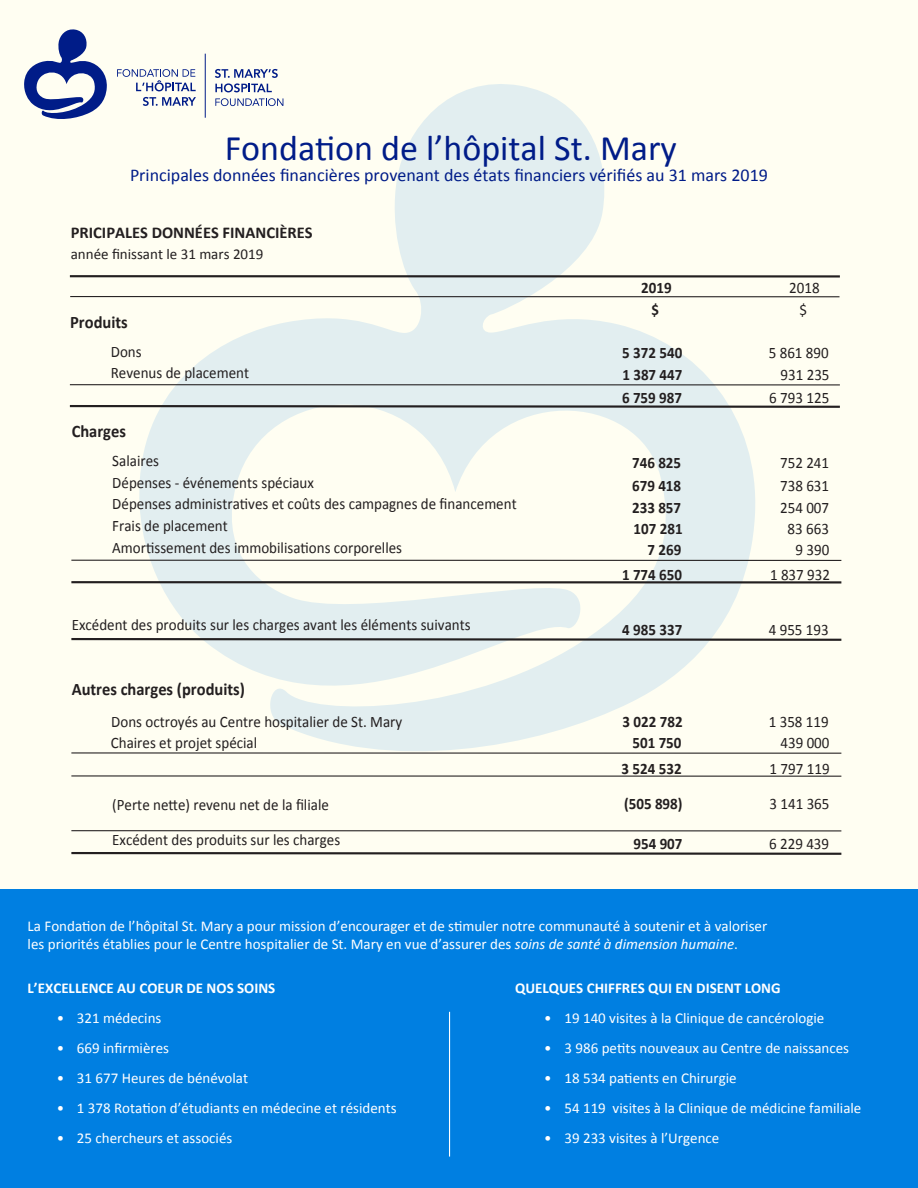
<style>
.page{position:relative;width:918px;height:1188px;background:#fff}
.page>*{position:absolute;margin:0;border:0;box-sizing:border-box;transform-origin:0 0}
.t1{font:36px "Calibri";color:#001c88}
.t2{font:18px "Calibri";color:#001c88}
.t3{font:700 17.55px "Calibri";color:#231f20;scale:.94 1}
.t4{font:700 16.5px "Calibri";color:#231f20}
.t5{font:16.05px/21.6px "Calibri";color:#231f20;scale:.94 1}
.t6{font:700 16.05px/22.5px "Calibri";color:#231f20;text-align:justify;scale:.94 1}
.t7{font:15px/18px "Calibri";color:#fff}
.t8{font:700 15px "Calibri";color:#fff}
.t9{font:15px "Calibri";color:#231f20}
.s1{font-style:italic}
</style>
<div class="page">
<div style="left:0;top:0;width:918px;height:890px;background:#fffef2"></div>
<svg style="left:139px;top:84px;width:616px;height:667px"></svg>
<svg style="left:24px;top:29px;width:83px;height:90px"></svg>
<svg style="left:215px;top:69px;width:63px;height:23px"></svg>
<svg style="left:215px;top:98px;width:68px;height:8px"></svg>
<svg style="left:117px;top:69px;width:79px;height:22px"></svg>
<svg style="left:143px;top:97px;width:53px;height:9px"></svg>
<hr style="left:205px;top:54px;width:1px;height:64px;background:#001c88">
<div style="left:0;top:890px;width:918px;height:298px;background:#007fe1"></div>
<hr style="left:71px;top:560px;width:770px;height:1px;background:#231f20">
<hr style="left:71px;top:581px;width:770px;height:3px;background:#231f20">
<svg style="left:71px;top:637px;width:771px;height:5px"></svg>
<hr style="left:70px;top:296px;width:770px;height:1px;background:#231f20">
<svg style="left:69px;top:404px;width:771px;height:5px;background:#939695"></svg>
<hr style="left:70px;top:384px;width:770px;height:1px;background:#231f20">
<hr style="left:70px;top:275px;width:770px;height:3px;background:#231f20">
<svg style="left:71px;top:852px;width:771px;height:3px;background:#5e5b59"></svg>
<hr style="left:71px;top:830px;width:770px;height:1px;background:#231f20">
<hr style="left:71px;top:752px;width:770px;height:2px;background:#231f20">
<hr style="left:71px;top:775px;width:770px;height:2px;background:#231f20">
<hr style="left:449px;top:1012px;width:1px;height:145px;background:#fff">
<h1 class="t1" style="left:225px;top:125px;width:454px">Fondation de l’hôpital St. Mary</h1>
<p class="t2" style="left:130px;top:164px;width:639px">Principales données financières provenant des états financiers vérifiés au 31 mars 2019</p>
<p class="t4" style="left:71px;top:222px;width:243px">PRICIPALES DONNÉES FINANCIÈRES</p>
<p class="t9" style="left:71px;top:244px;width:194px">année finissant le 31 mars 2019</p>
<p class="t3" style="left:70px;top:311px;width:63px">Produits</p>
<p class="t5" style="left:111px;top:341px;width:149px;line-height:20.5px">Dons<br>Revenus de placement</p>
<p class="t3" style="left:72px;top:420px;width:59px">Charges</p>
<p class="t5" style="left:112px;top:450px;width:432px">Salaires<br>Dépenses - événements spéciaux<br>Dépenses administratives et coûts des campagnes de financement Frais de placement<br>Amortissement des immobilisations corporelles</p>
<p class="t5" style="left:72px;top:614px;width:426px">Excédent des produits sur les charges avant les éléments suivants</p>
<p class="t3" style="left:72px;top:678px;width:186px">Autres charges (produits)</p>
<p class="t5" style="left:111px;top:712px;width:312px;line-height:20.4px">Dons octroyés au Centre hospitalier de St. Mary<br>Chaires et projet spécial</p>
<p class="t5" style="left:112px;top:794px;width:232px">(Perte nette) revenu net de la filiale</p>
<p class="t5" style="left:112px;top:829px;width:244px">Excédent des produits sur les charges</p>
<p class="t6" style="left:641px;top:277px;width:34px">2019</p>
<p class="t5" style="left:789px;top:277px;width:34px">2018</p>
<p class="t6" style="left:652px;top:298px;width:10px">$</p>
<p class="t5" style="left:800px;top:299px;width:10px">$</p>
<p class="t6" style="left:622px;top:342px;width:66px;line-height:21.6px">5 372 540<br>1 387 447</p>
<p class="t6" style="left:622px;top:386px;width:65px">6 759 987</p>
<p class="t5" style="left:769px;top:342px;width:66px;text-align:right">5 861 890<br>931 235</p>
<p class="t5" style="left:769px;top:387px;width:65px">6 793 125</p>
<p class="t6" style="left:632px;top:452px;width:54px">746 825<br>679 418<br>233 857</p>
<p class="t6" style="left:634px;top:518px;width:54px;line-height:21px;text-align:right">107 281<br>7 269</p>
<p class="t5" style="left:780px;top:452px;width:54px;line-height:22.5px;text-align:justify">752 241<br>738 631<br>254 007</p>
<p class="t5" style="left:788px;top:519px;width:46px;line-height:21px;text-align:center">83 663<br>9 390</p>
<p class="t6" style="left:622px;top:563px;width:65px">1 774 650</p>
<p class="t5" style="left:770px;top:564px;width:65px">1 837 932</p>
<p class="t6" style="left:622px;top:618px;width:65px">4 985 337</p>
<p class="t5" style="left:769px;top:619px;width:65px">4 955 193</p>
<p class="t6" style="left:623px;top:711px;width:65px;line-height:20.7px;text-align:center">3 022 782<br>501 750</p>
<p class="t5" style="left:769px;top:711px;width:66px;line-height:20.7px;text-align:right">1 358 119<br>439 000</p>
<p class="t6" style="left:622px;top:758px;width:65px">3 524 532</p>
<p class="t5" style="left:770px;top:758px;width:65px">1 797 119</p>
<p class="t6" style="left:624px;top:792px;width:64px">(505 898)</p>
<p class="t6" style="left:634px;top:832px;width:54px">954 907</p>
<p class="t5" style="left:770px;top:793px;width:65px">3 141 365</p>
<p class="t5" style="left:769px;top:833px;width:65px">6 229 439</p>
<p class="t7" style="left:28px;top:917px;width:741px">La Fondation de l’hôpital St. Mary a pour mission d’encourager et de stimuler notre communauté à soutenir et à valoriser les priorités établies pour le Centre hospitalier de St. Mary en vue d’assurer des <span class="s1">soins de santé à dimension humaine</span>.</p>
<p class="t8" style="left:28px;top:978px;width:249px">L’EXCELLENCE AU COEUR DE NOS SOINS</p>
<p class="t8" style="left:515px;top:978px;width:267px">QUELQUES CHIFFRES QUI EN DISENT LONG</p>
<p class="t7" style="left:544px;top:1009px;width:282px">• 19 140 visites à la Clinique de cancérologie</p>
<p class="t7" style="left:544px;top:1039px;width:306px">• 3 986 petits nouveaux au Centre de naissances</p>
<p class="t7" style="left:544px;top:1069px;width:194px">• 18 534 patients en Chirurgie</p>
<p class="t7" style="left:544px;top:1099px;width:319px">• 54 119 visites à la Clinique de médicine familiale</p>
<p class="t7" style="left:544px;top:1129px;width:177px">• 39 233 visites à l’Urgence</p>
<p class="t7" style="left:57px;top:1009px;width:106px">• 321 médecins</p>
<p class="t7" style="left:57px;top:1039px;width:114px">• 669 infirmières</p>
<p class="t7" style="left:57px;top:1069px;width:193px">• 31 677 Heures de bénévolat</p>
<p class="t7" style="left:57px;top:1099px;width:341px">• 1 378 Rotation d’étudiants en médecine et résidents</p>
<p class="t7" style="left:57px;top:1129px;width:177px">• 25 chercheurs et associés</p>
</div>
